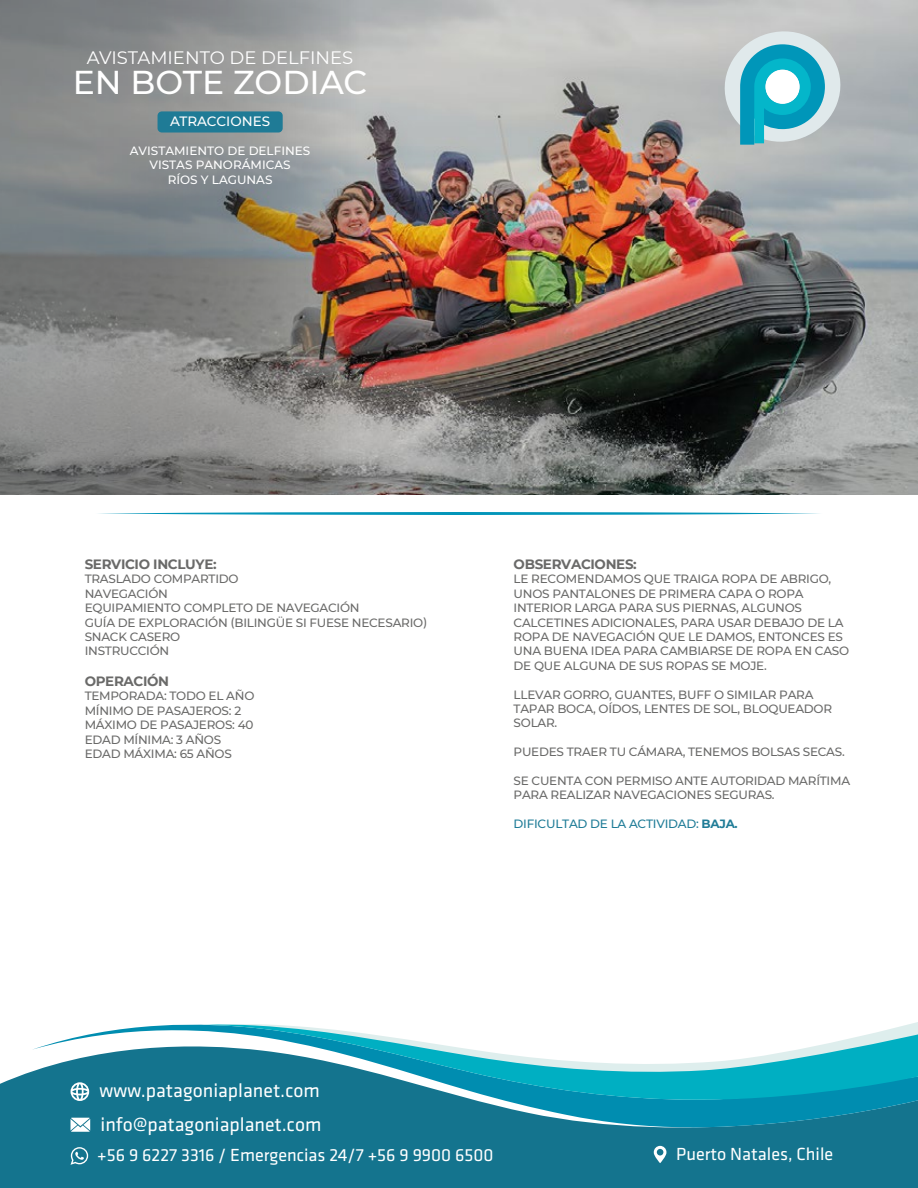
<style>
.page{position:relative;width:918px;height:1188px;background:#fff}
.page>*{position:absolute;margin:0;border:0;box-sizing:border-box;transform-origin:0 0}
.t1{font:500 33px "Montserrat";color:#fff}
.t2{font:19.8px "Klavika";color:#fff}
.t3{font:18.15px "Klavika";color:#fff}
.t4{font:18px "Montserrat";color:#fff}
.t5{font:700 13.5px "Montserrat";letter-spacing:-.025em;color:#6a6a69}
.t6{font:500 13.5px "Montserrat";color:#fff}
.t7{font:500 12px/14.4px "Montserrat";letter-spacing:-.02em;color:#6a6a69}
.t8{font:500 12px/14.4px "Montserrat";color:#fff;text-align:center}
.t9{font:500 12px "Montserrat";letter-spacing:-.02em;color:#1f7c97}
.s1{font-weight:700}
</style>
<div class="page">
<svg style="left:98px;top:512px;width:722px;height:3px;background:#56b8d0"></svg>
<div style="left:0;top:1071px;width:918px;height:117px;background:#14748e"></div>
<svg style="left:32px;top:1024px;width:886px;height:103px;background:#318da6"></svg>
<svg style="left:204px;top:1024px;width:714px;height:76px"></svg>
<svg style="left:71px;top:1118px;width:19px;height:14px"></svg>
<svg style="left:71px;top:1082px;width:18px;height:19px"></svg>
<svg style="left:71px;top:1147px;width:17px;height:18px"></svg>
<svg style="left:654px;top:1146px;width:12px;height:17px"></svg>
<img style="left:400px;top:0;width:518px;height:494px">
<svg style="left:0;top:0;width:400px;height:494px;background:#8b8684"></svg>
<svg style="left:719px;top:25px;width:128px;height:123px;background:#80bec9"></svg>
<div style="left:765px;top:70px;width:35px;height:34px;background:#fff;border-radius:50%"></div>
<div style="left:158px;top:111px;width:125px;height:22px;background:#1f7b96;border-radius:4px"></div>
<h3 class="t4" style="left:87px;top:45px;width:268px">AVISTAMIENTO DE DELFINES</h3>
<h1 class="t1" style="left:73px;top:59px;width:296px">EN BOTE ZODIAC</h1>
<p class="t6" style="left:170px;top:112px;width:102px">ATRACCIONES</p>
<p class="t8" style="left:130px;top:143px;width:182px">AVISTAMIENTO DE DELFINES<br>VISTAS PANORÁMICAS<br>RÍOS Y LAGUNAS</p>
<p class="t5" style="left:85px;top:555px;width:133px">SERVICIO INCLUYE:</p>
<p class="t7" style="left:85px;top:572px;width:344px">TRASLADO COMPARTIDO<br>NAVEGACIÓN<br>EQUIPAMIENTO COMPLETO DE NAVEGACIÓN<br>GUÍA DE EXPLORACIÓN (BILINGÜE SI FUESE NECESARIO)<br>SNACK CASERO<br>INSTRUCCIÓN</p>
<p class="t5" style="left:85px;top:672px;width:86px">OPERACIÓN</p>
<p class="t7" style="left:85px;top:689px;width:171px">TEMPORADA: TODO EL AÑO<br>MÍNIMO DE PASAJEROS: 2<br>MÁXIMO DE PASAJEROS: 40<br>EDAD MÍNIMA: 3 AÑOS<br>EDAD MÁXIMA: 65 AÑOS</p>
<p class="t5" style="left:514px;top:555px;width:125px">OBSERVACIONES:</p>
<p class="t7" style="left:514px;top:572px;width:337px">LE RECOMENDAMOS QUE TRAIGA ROPA DE ABRIGO, UNOS PANTALONES DE PRIMERA CAPA O ROPA INTERIOR LARGA PARA SUS PIERNAS, ALGUNOS CALCETINES ADICIONALES, PARA USAR DEBAJO DE LA ROPA DE NAVEGACIÓN QUE LE DAMOS, ENTONCES ES UNA BUENA IDEA PARA CAMBIARSE DE ROPA EN CASO DE QUE ALGUNA DE SUS ROPAS SE MOJE.</p>
<p class="t7" style="left:514px;top:687px;width:320px">LLEVAR GORRO, GUANTES, BUFF O SIMILAR PARA<br>TAPAR BOCA, OÍDOS, LENTES DE SOL, BLOQUEADOR<br>SOLAR.</p>
<p class="t7" style="left:514px;top:744px;width:333px">PUEDES TRAER TU CÁMARA, TENEMOS BOLSAS SECAS.</p>
<p class="t7" style="left:514px;top:773px;width:338px">SE CUENTA CON PERMISO ANTE AUTORIDAD MARÍTIMA<br>PARA REALIZAR NAVEGACIONES SEGURAS.</p>
<p class="t9" style="left:514px;top:816px;width:226px">DIFICULTAD DE LA ACTIVIDAD: <span class="s1">BAJA.</span></p>
<h2 class="t2" style="left:100px;top:1080px;width:222px">www.patagoniaplanet.com</h2>
<h2 class="t2" style="left:100px;top:1113px;width:222px">info@patagoniaplanet.com</h2>
<h3 class="t3" style="left:97px;top:1145px;width:398px">+56 9 6227 3316 / Emergencias 24/7 +56 9 9900 6500</h3>
<h3 class="t3" style="left:676px;top:1144px;width:158px">Puerto Natales, Chile</h3>
</div>
